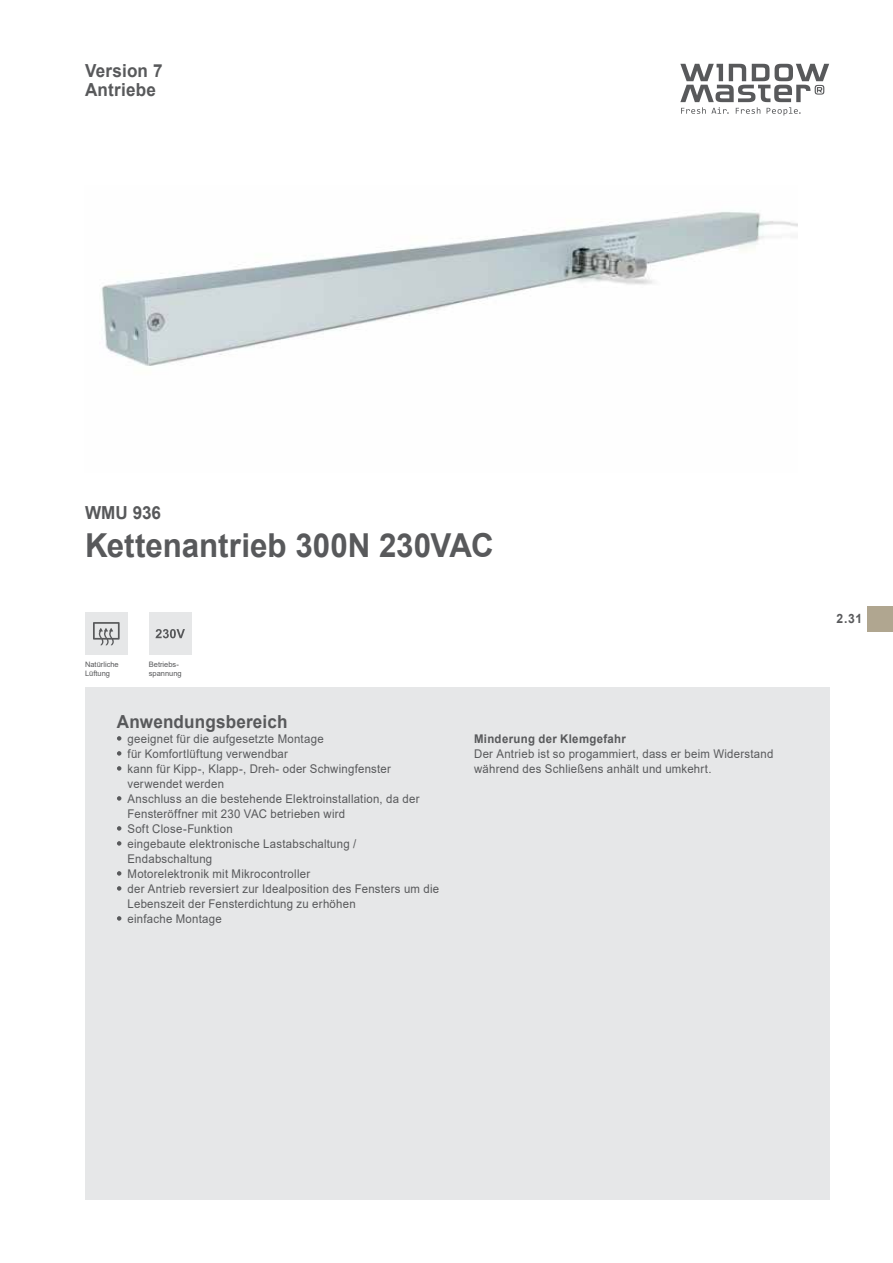
<style>
.page{position:relative;width:893px;height:1263px;background:#fff}
.page>*{position:absolute;margin:0;border:0;box-sizing:border-box;transform-origin:0 0}
.t1{font:700 33px "Arial";letter-spacing:-.005em;color:#58595b;scale:.95 1}
.t2{font:700 18px/18.8px "Arial";letter-spacing:.01em;color:#58595b;scale:.95 1}
.t3{font:700 12.75px "Arial";color:#58595b;scale:.95 1}
.t4{font:12px/15px "Arial";letter-spacing:.02em;color:#58595b;scale:.95 1}
.t5{font:700 12px "Arial";letter-spacing:.03em;color:#58595b;scale:.95 1}
.t6{font:7.5px/9px "Arial";color:#58595b}
</style>
<div class="page">
<svg style="left:680px;top:64px;width:149px;height:52px"></svg>
<div style="left:85px;top:687px;width:744px;height:512px;background:#e6e7e8"></div>
<svg style="left:117px;top:736px;width:4px;height:5px"></svg>
<svg style="left:117px;top:751px;width:4px;height:5px"></svg>
<svg style="left:117px;top:766px;width:4px;height:5px"></svg>
<svg style="left:117px;top:796px;width:4px;height:5px"></svg>
<svg style="left:117px;top:826px;width:4px;height:5px"></svg>
<svg style="left:117px;top:841px;width:4px;height:5px"></svg>
<svg style="left:117px;top:871px;width:4px;height:5px"></svg>
<svg style="left:117px;top:886px;width:4px;height:5px"></svg>
<svg style="left:117px;top:916px;width:4px;height:5px"></svg>
<div style="left:867px;top:606px;width:26px;height:25px;background:#b0a690"></div>
<div style="left:85px;top:612px;width:43px;height:43px;background:#e6e7e8"></div>
<svg style="left:93px;top:622px;width:27px;height:23px"></svg>
<div style="left:149px;top:612px;width:42px;height:43px;background:#e6e7e8"></div>
<svg style="left:156px;top:629px;width:29px;height:9px"></svg>
<img style="left:101px;top:212px;width:697px;height:154px">
<h2 class="t2" style="left:85px;top:61px;width:83px">Version 7<br>Antriebe</h2>
<h2 class="t2" style="left:85px;top:504px;width:82px">WMU 936</h2>
<h1 class="t1" style="left:85px;top:522px;width:432px">Kettenantrieb 300N 230VAC</h1>
<p class="t6" style="left:85px;top:660px;width:35px">Natürliche<br>Lüftung</p>
<p class="t6" style="left:149px;top:660px;width:34px">Betriebs&shy;spannung</p>
<h2 class="t2" style="left:117px;top:712px;width:181px">Anwendungsbereich</h2>
<p class="t4" style="left:128px;top:731px;width:329px">geeignet für die aufgesetzte Montage<br>für Komfortlüftung verwendbar<br>kann für Kipp-, Klapp-, Dreh- oder Schwingfenster verwendet werden<br>Anschluss an die bestehende Elektroinstallation, da der Fensteröffner mit 230 VAC betrieben wird<br>Soft Close-Funktion<br>eingebaute elektronische Lastabschaltung / Endabschaltung<br>Motorelektronik mit Mikrocontroller<br>der Antrieb reversiert zur Idealposition des Fensters um die Lebenszeit der Fensterdichtung zu erhöhen<br>einfache Montage</p>
<p class="t5" style="left:474px;top:730px;width:161px">Minderung der Klemgefahr</p>
<p class="t4" style="left:474px;top:746px;width:317px">Der Antrieb ist so progammiert, dass er beim Widerstand während des Schließens anhält und umkehrt.</p>
<p class="t3" style="left:836px;top:610px;width:29px">2.31</p>
</div>
